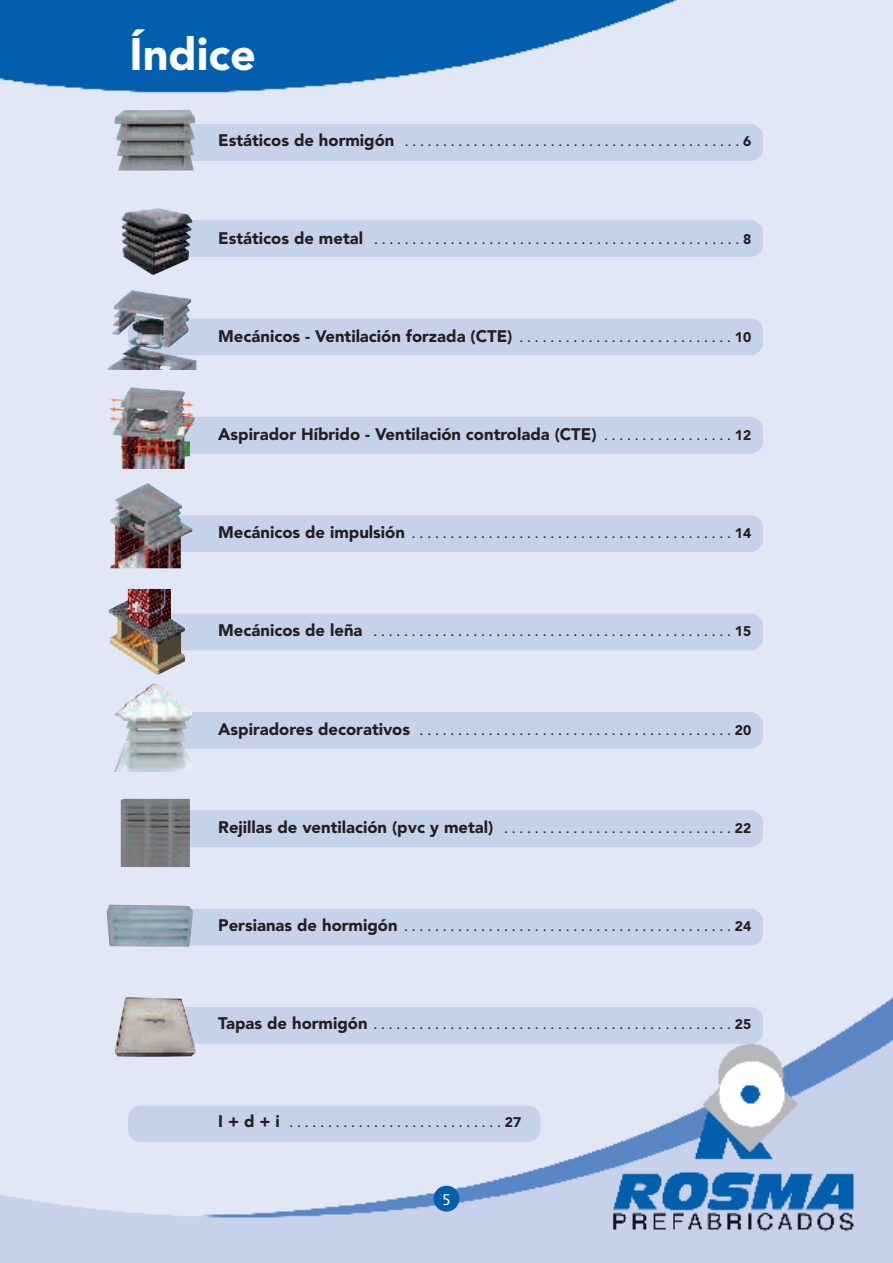
<style>
.page{position:relative;width:893px;height:1263px;background:#fff}
.page>*{position:absolute;margin:0;border:0;box-sizing:border-box;transform-origin:0 0}
.t1{font:900 45px "Avenir";color:#fff}
.t2{font:900 16.65px "Avenir";color:#231f20}
.t3{font:15px "Lucida Grande";color:#fff}
.t4{font:500 13.95px "Avenir";color:#231f20}
.s1{font-weight:900;font-size:16.65px}
.s2{font-weight:900}
.s3{font-weight:500;font-size:13.95px}
.s4{font-size:13.95px}
</style>
<div class="page">
<img style="left:1px;top:0;width:892px;height:1263px">
<div style="left:434px;top:1186px;width:25px;height:25px;background:#015fae;border-radius:50%"></div>
<div style="left:128px;top:220px;width:635px;height:37px;background:#c6d2ea;border-radius:13px"></div>
<div style="left:128px;top:319px;width:635px;height:36px;background:#c6d2ea;border-radius:13px"></div>
<div style="left:128px;top:417px;width:635px;height:37px;background:#c6d2ea;border-radius:13px"></div>
<div style="left:128px;top:515px;width:635px;height:37px;background:#c6d2ea;border-radius:13px"></div>
<div style="left:128px;top:614px;width:635px;height:36px;background:#c6d2ea;border-radius:13px"></div>
<div style="left:140px;top:712px;width:623px;height:37px;background:#c6d2ea;border-radius:13px"></div>
<div style="left:128px;top:810px;width:635px;height:37px;background:#c6d2ea;border-radius:13px"></div>
<div style="left:128px;top:909px;width:635px;height:36px;background:#c6d2ea;border-radius:13px"></div>
<div style="left:128px;top:1007px;width:635px;height:37px;background:#c6d2ea;border-radius:13px"></div>
<div style="left:128px;top:1105px;width:412px;height:37px;background:#c6d2ea;border-radius:13px"></div>
<div style="left:128px;top:124px;width:635px;height:37px;background:#c6d2ea;border-radius:13px"></div>
<img style="left:114px;top:110px;width:81px;height:61px">
<img style="left:121px;top:208px;width:71px;height:67px">
<img style="left:109px;top:387px;width:85px;height:82px">
<img style="left:109px;top:483px;width:83px;height:85px">
<img style="left:109px;top:589px;width:76px;height:86px">
<img style="left:114px;top:683px;width:78px;height:89px">
<img style="left:121px;top:799px;width:69px;height:68px">
<img style="left:107px;top:904px;width:86px;height:43px">
<img style="left:115px;top:997px;width:81px;height:60px">
<img style="left:108px;top:290px;width:88px;height:80px">
<h1 class="t1" style="left:129px;top:36px;width:128px">Índice</h1>
<p class="t4" style="left:218px;top:135px;width:535px"><span class="s1">Estáticos de hormigón</span> . . . . . . . . . . . . . . . . . . . . . . . . . . . . . . . . . . . . . . . . . . . . <span class="s2">6</span></p>
<p class="t4" style="left:218px;top:233px;width:535px"><span class="s1">Estáticos de metal</span> . . . . . . . . . . . . . . . . . . . . . . . . . . . . . . . . . . . . . . . . . . . . . . . . <span class="s2">8</span></p>
<p class="t2" style="left:218px;top:329px;width:535px">Mecánicos - Ventilación forzada (CTE) <span class="s3">. . . . . . . . . . . . . . . . . . . . . . . . . . . .</span> <span class="s4">10</span></p>
<p class="t2" style="left:218px;top:428px;width:535px">Aspirador Híbrido - Ventilación controlada (CTE) <span class="s3">. . . . . . . . . . . . . . . . .</span> <span class="s4">12</span></p>
<p class="t4" style="left:218px;top:528px;width:535px"><span class="s1">Mecánicos de impulsión</span> . . . . . . . . . . . . . . . . . . . . . . . . . . . . . . . . . . . . . . . . . . <span class="s2">14</span></p>
<p class="t4" style="left:218px;top:626px;width:535px"><span class="s1">Mecánicos de leña</span> . . . . . . . . . . . . . . . . . . . . . . . . . . . . . . . . . . . . . . . . . . . . . . . <span class="s2">15</span></p>
<p class="t4" style="left:218px;top:724px;width:535px"><span class="s1">Aspiradores decorativos</span> . . . . . . . . . . . . . . . . . . . . . . . . . . . . . . . . . . . . . . . . . <span class="s2">20</span></p>
<p class="t2" style="left:218px;top:820px;width:535px">Rejillas de ventilación (pvc y metal) <span class="s3">. . . . . . . . . . . . . . . . . . . . . . . . . . . . . .</span> <span class="s4">22</span></p>
<p class="t4" style="left:218px;top:920px;width:535px"><span class="s1">Persianas de hormigón</span> . . . . . . . . . . . . . . . . . . . . . . . . . . . . . . . . . . . . . . . . . . . <span class="s2">24</span></p>
<p class="t4" style="left:218px;top:1018px;width:535px"><span class="s1">Tapas de hormigón</span> . . . . . . . . . . . . . . . . . . . . . . . . . . . . . . . . . . . . . . . . . . . . . . . <span class="s2">25</span></p>
<p class="t4" style="left:218px;top:1116px;width:305px"><span class="s1">I+d+i</span> . . . . . . . . . . . . . . . . . . . . . . . . . . . .<span class="s2">27</span></p>
<p class="t3" style="left:442px;top:1190px;width:11px">5</p>
</div>
